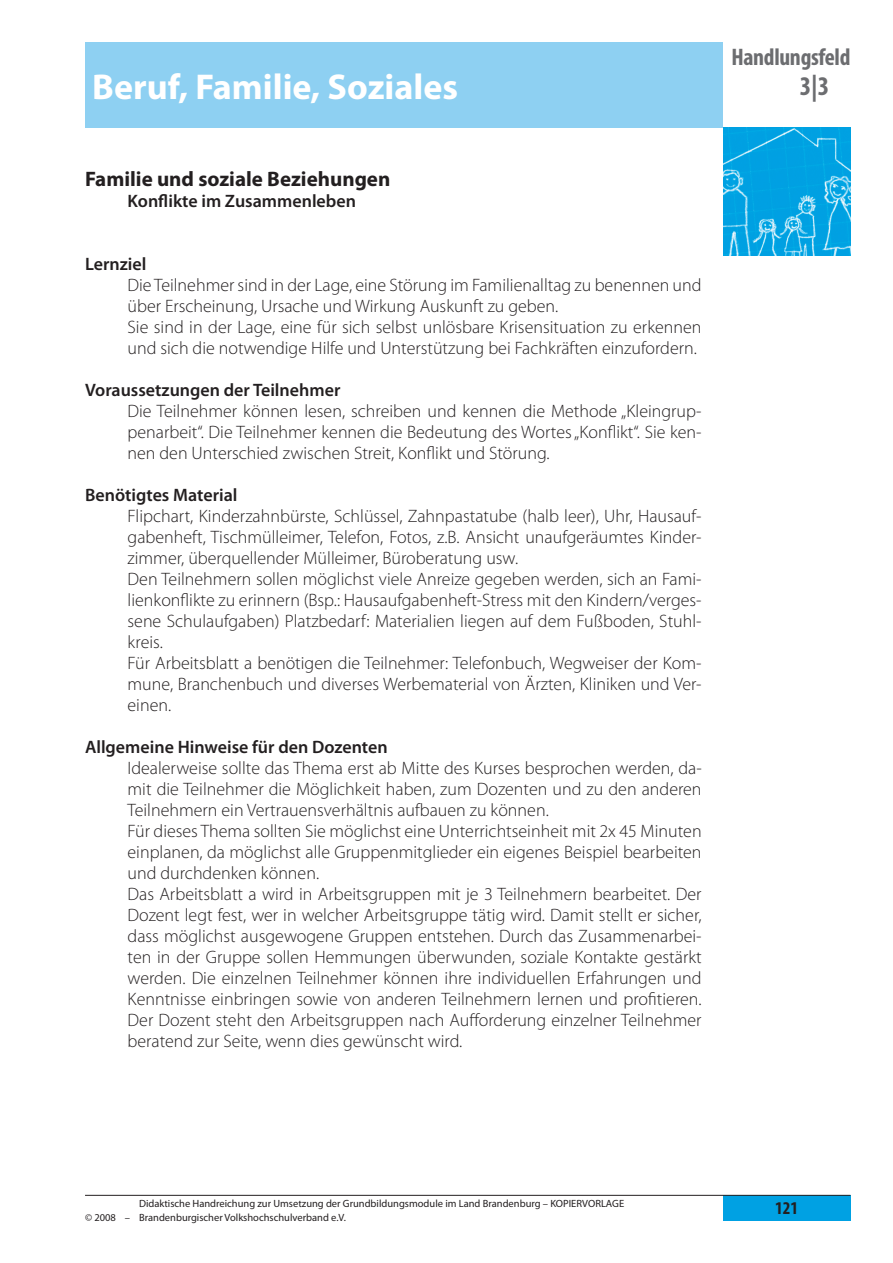
<style>
.page{position:relative;width:893px;height:1263px;background:#fff}
.page>*{position:absolute;margin:0;border:0;box-sizing:border-box;transform-origin:0 0}
.t1{font:700 36px "Myriad Pro";color:#fff}
.t2{font:700 condensed 27px "Myriad Pro";color:#6c6d70}
.t3{font:700 condensed 24px "Myriad Pro";letter-spacing:-.015em;color:#6c6d70}
.t4{font:700 21px "Myriad Pro";color:#231f20}
.t5{font:300 18px/21px "Myriad Pro";color:#231f20}
.t6{font:600 18px "Myriad Pro";color:#231f20}
.t7{font:700 condensed 18px "Myriad Pro";color:#231f20}
.t8{font:10.5px/13.5px "Myriad Pro";color:#231f20}
</style>
<div class="page">
<div style="left:85px;top:43px;width:638px;height:85px;background:#8ed0f2"></div>
<div style="left:723px;top:1195px;width:127px;height:25px;background:#00a1e3"></div>
<hr style="left:85px;top:1195px;width:765px;height:1px;background:#231f20">
<img style="left:723px;top:128px;width:127px;height:127px">
<h1 class="t1" style="left:92px;top:63px;width:367px">Beruf, Familie, Soziales</h1>
<p class="t4" style="left:85px;top:165px;width:307px">Familie und soziale Beziehungen</p>
<p class="t6" style="left:128px;top:189px;width:230px">Konflikte im Zusammenleben</p>
<p class="t6" style="left:85px;top:252px;width:63px">Lernziel</p>
<p class="t5" style="left:128px;top:274px;width:575px">Die Teilnehmer sind in der Lage, eine Störung im Familienalltag zu benennen und über Erscheinung, Ursache und Wirkung Auskunft zu geben.<br>Sie sind in der Lage, eine für sich selbst unlösbare Krisensituation zu erkennen und sich die notwendige Hilfe und Unterstützung bei Fachkräften einzufordern.</p>
<p class="t6" style="left:85px;top:378px;width:257px">Voraussetzungen der Teilnehmer</p>
<p class="t5" style="left:128px;top:400px;width:576px;text-align:justify">Die Teilnehmer können lesen, schreiben und kennen die Methode „Kleingrup&shy;penarbeit“. Die Teilnehmer kennen die Bedeutung des Wortes „Konflikt“. Sie ken&shy;nen den Unterschied zwischen Streit, Konflikt und Störung.</p>
<p class="t6" style="left:85px;top:483px;width:154px">Benötigtes Material</p>
<p class="t5" style="left:128px;top:505px;width:576px">Flipchart, Kinderzahnbürste, Schlüssel, Zahnpastatube (halb leer), Uhr, Hausauf&shy;gabenheft, Tischmülleimer, Telefon, Fotos, z.B. Ansicht unaufgeräumtes Kinder&shy;zimmer, überquellender Mülleimer, Büroberatung usw.<br>Den Teilnehmern sollen möglichst viele Anreize gegeben werden, sich an Fami&shy;lienkonflikte zu erinnern (Bsp.: Hausaufgabenheft-Stress mit den Kindern/verges&shy;sene Schulaufgaben) Platzbedarf: Materialien liegen auf dem Fußboden, Stuhl&shy;kreis.<br>Für Arbeitsblatt a benötigen die Teilnehmer: Telefonbuch, Wegweiser der Kom&shy;mune, Branchenbuch und diverses Werbematerial von Ärzten, Kliniken und Ver&shy;einen.</p>
<p class="t6" style="left:85px;top:735px;width:304px">Allgemeine Hinweise für den Dozenten</p>
<p class="t5" style="left:128px;top:757px;width:576px">Idealerweise sollte das Thema erst ab Mitte des Kurses besprochen werden, da&shy;mit die Teilnehmer die Möglichkeit haben, zum Dozenten und zu den anderen Teilnehmern ein Vertrauensverhältnis aufbauen zu können.<br>Für dieses Thema sollten Sie möglichst eine Unterrichtseinheit mit 2x 45 Minuten einplanen, da möglichst alle Gruppenmitglieder ein eigenes Beispiel bearbeiten und durchdenken können.<br>Das Arbeitsblatt a wird in Arbeitsgruppen mit je 3 Teilnehmern bearbeitet. Der Dozent legt fest, wer in welcher Arbeitsgruppe tätig wird. Damit stellt er sicher, dass möglichst ausgewogene Gruppen entstehen. Durch das Zusammenarbei&shy;ten in der Gruppe sollen Hemmungen überwunden, soziale Kontakte gestärkt werden. Die einzelnen Teilnehmer können ihre individuellen Erfahrungen und Kenntnisse einbringen sowie von anderen Teilnehmern lernen und profitieren.<br>Der Dozent steht den Arbeitsgruppen nach Aufforderung einzelner Teilnehmer beratend zur Seite, wenn dies gewünscht wird.</p>
<h3 class="t3" style="left:731px;top:42px;width:121px">Handlungsfeld</h3>
<h2 class="t2" style="left:800px;top:69px;width:31px">3|3</h2>
<p class="t8" style="left:85px;top:1196px;width:541px;text-indent:54px">Didaktische Handreichung zur Umsetzung der Grundbildungsmodule im Land Brandenburg – KOPIERVORLAGE © 2008 – Brandenburgischer Volkshochschulverband e.V.</p>
<p class="t7" style="left:775px;top:1197px;width:25px">121</p>
</div>
